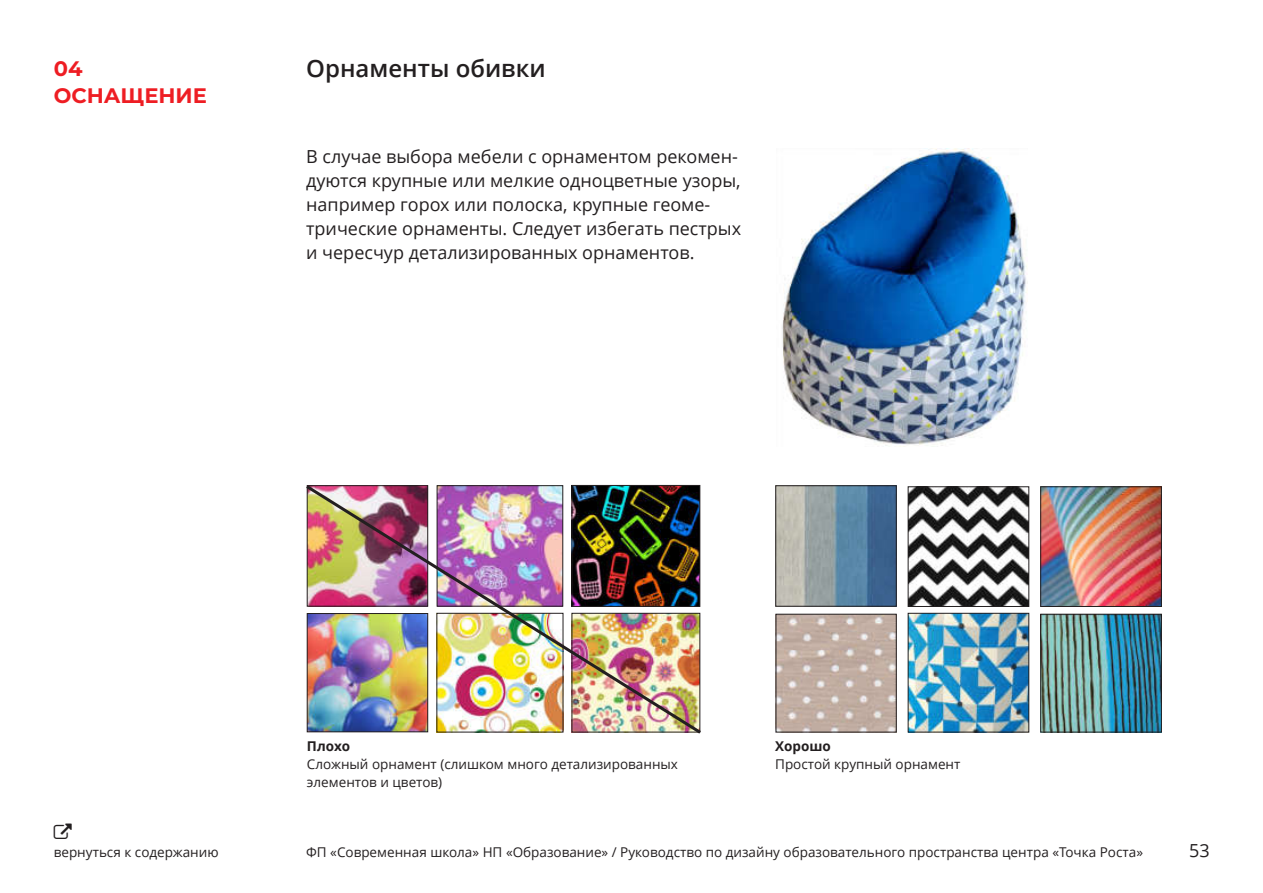
<style>
.page{position:relative;width:1263px;height:893px;background:#fff}
.page>*{position:absolute;margin:0;border:0;box-sizing:border-box;transform-origin:0 0}
.t1{font:600 24px "Open Sans";color:#231f20}
.t2{font:700 21px/27px "Montserrat";color:#ee1d23}
.t3{font:18px/24px "Open Sans";color:#231f20}
.t4{font:13.5px/18px "Open Sans";color:#231f20}
.t5{font:700 13.5px "Open Sans";color:#231f20}
</style>
<div class="page">
<img style="left:777px;top:487px;width:117px;height:117px">
<div style="left:775px;top:485px;width:121px;height:121px;border:1px solid #231f20"></div>
<img style="left:778px;top:616px;width:116px;height:114px">
<img style="left:910px;top:488px;width:117px;height:117px">
<div style="left:908px;top:486px;width:121px;height:121px;border:1px solid #231f20"></div>
<img style="left:1042px;top:488px;width:117px;height:117px">
<div style="left:1040px;top:486px;width:121px;height:121px;border:1px solid #231f20"></div>
<img style="left:1042px;top:616px;width:117px;height:114px">
<div style="left:1040px;top:614px;width:121px;height:118px;border:1px solid #231f20"></div>
<img style="left:910px;top:615px;width:117px;height:115px">
<div style="left:908px;top:613px;width:121px;height:119px;border:1px solid #231f20"></div>
<img style="left:306px;top:484px;width:395px;height:250px">
<img style="left:782px;top:149px;width:245px;height:297px">
<h2 class="t2" style="left:54px;top:57px;width:155px">04<br>ОСНАЩЕНИЕ</h2>
<h1 class="t1" style="left:306px;top:51px;width:241px">Орнаменты обивки</h1>
<h3 class="t3" style="left:306px;top:144px;width:437px">В случае выбора мебели с орнаментом рекомен&shy;дуются крупные или мелкие одноцветные узоры, например горох или полоска, крупные геоме&shy;трические орнаменты. Следует избегать пестрых и чересчур детализированных орнаментов.</h3>
<p class="t5" style="left:307px;top:738px;width:45px">Плохо</p>
<p class="t4" style="left:307px;top:755px;width:373px">Сложный орнамент (слишком много детализированных элементов и цветов)</p>
<p class="t5" style="left:775px;top:738px;width:57px">Хорошо</p>
<p class="t4" style="left:775px;top:755px;width:187px">Простой крупный орнамент</p>
<p class="t4" style="left:54px;top:842px;width:166px">вернуться к содержанию</p>
<p class="t4" style="left:306px;top:842px;width:838px">ФП «Современная школа» НП «Образование» / Руководство по дизайну образовательного пространства центра «Точка Роста»</p>
<h3 class="t3" style="left:1189px;top:839px;width:22px">53</h3>
</div>
